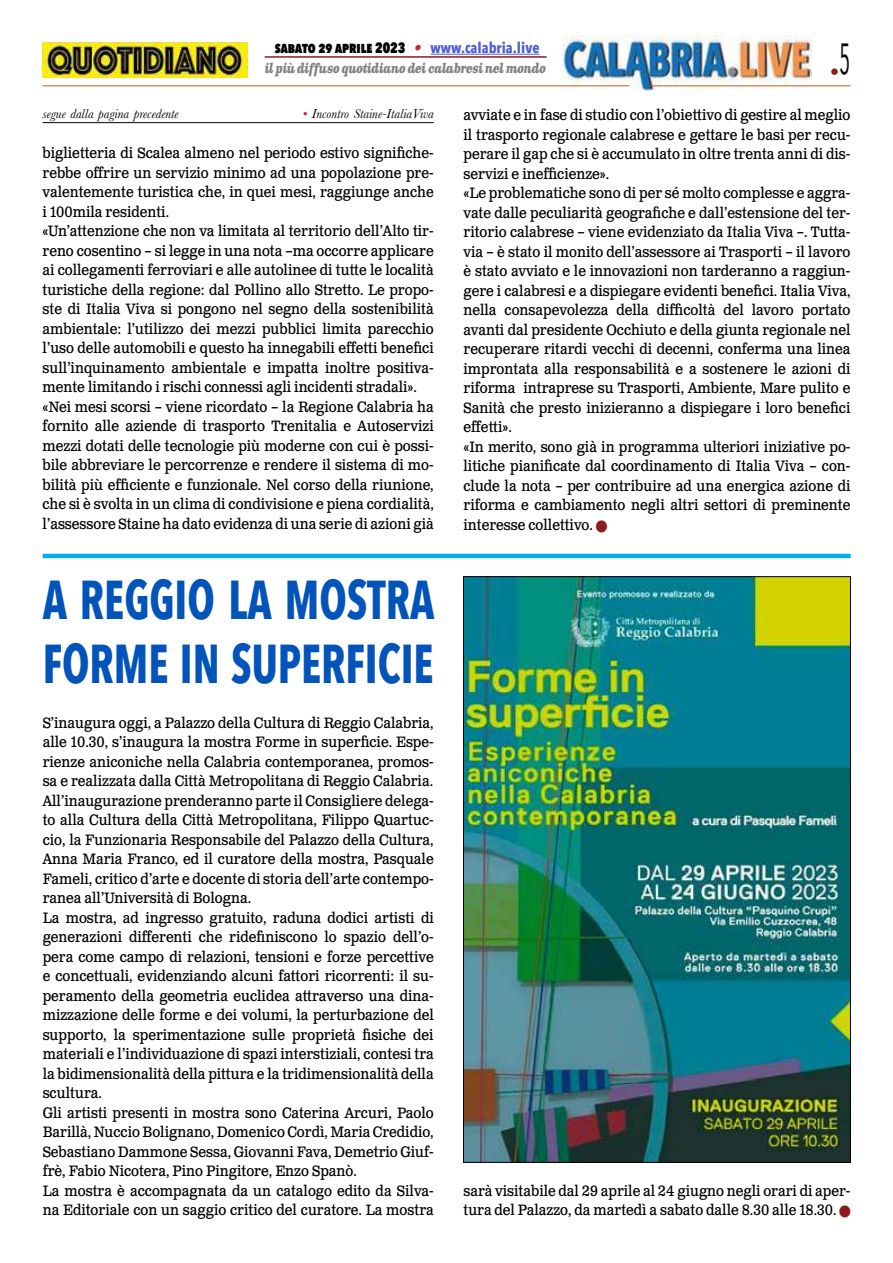
<style>
.page{position:relative;width:893px;height:1263px;background:#fff}
.page>*{position:absolute;margin:0;border:0;box-sizing:border-box;transform-origin:0 0}
.t1{font:700 54.6px/64.5px "Avenir Next Condensed";color:#0253ba;scale:.82 1}
.t2{font:18px "Avenir Next Condensed";color:#8b1c1f}
.t3{font:15px/19.5px "Clarendon Text Pro";color:#000;scale:.9 1}
.t4{font:800 15px "Avenir Next Condensed";color:#000;scale:.9 1}
.t5{font:italic 13.5px "Baskerville";color:#000}
.t6{font:italic 700 13.5px "Clarendon Text Pro";letter-spacing:-.05em;color:#808285;scale:.79 1}
.s1{font-family:"Clarendon Text Pro";font-weight:700;font-style:italic;color:#ce242b}
.s2{font-weight:700;color:#4f5cd6}
.s3{color:#ce242b}
.s4{color:#8b1c1f}
</style>
<div class="page">
<img style="left:563px;top:36px;width:248px;height:54px">
<hr style="left:43px;top:85px;width:586px;height:1px;background:#c85a19">
<hr style="left:651px;top:85px;width:199px;height:1px;background:#c85a19">
<hr style="left:430px;top:54px;width:109px;height:1px;background:#4f5cd6">
<hr style="left:265px;top:56px;width:282px;height:2px;background:#8b1c1f">
<img style="left:43px;top:43px;width:204px;height:34px">
<hr style="left:43px;top:554px;width:808px;height:4px;background:#00aeef">
<hr style="left:43px;top:122px;width:391px;height:1px;background:#000">
<img style="left:465px;top:578px;width:384px;height:582px">
<p class="t4" style="left:275px;top:38px;width:296px">SABATO 29 APRILE 2023 <span class="s1">•</span> <span class="s2">www.calabria.live</span></p>
<p class="t6" style="left:265px;top:60px;width:358px">il più diffuso quotidiano dei calabresi nel mondo</p>
<p class="t2" style="left:830px;top:57px;width:22px">•<sup>5</sup></p>
<p class="t5" style="left:43px;top:105px;width:138px">segue dalla pagina precedente</p>
<p class="t5" style="left:302px;top:105px;width:133px"><span class="s3">•</span> Incontro Staine-ItaliaViva</p>
<p class="t3" style="left:43px;top:144px;width:436px">biglietteria di Scalea almeno nel periodo estivo significhe&shy;rebbe offrire un servizio minimo ad una popolazione pre&shy;valentemente turistica che, in quei mesi, raggiunge anche i 100mila residenti.<br>«Un’attenzione che non va limitata al territorio dell’Alto tir&shy;reno cosentino – si legge in una nota –ma occorre applicare ai collegamenti ferroviari e alle autolinee di tutte le località turistiche della regione: dal Pollino allo Stretto. Le propo&shy;ste di Italia Viva si pongono nel segno della sostenibilità ambientale: l’utilizzo dei mezzi pubblici limita parecchio l’uso delle automobili e questo ha innegabili effetti benefici sull’inquinamento ambientale e impatta inoltre positiva&shy;mente limitando i rischi connessi agli incidenti stradali». «Nei mesi scorsi – viene ricordato – la Regione Calabria ha fornito alle aziende di trasporto Trenitalia e Autoservizi mezzi dotati delle tecnologie più moderne con cui è possi&shy;bile abbreviare le percorrenze e rendere il sistema di mo&shy;bilità più efficiente e funzionale. Nel corso della riunione, che si è svolta in un clima di condivisione e piena cordialità, l’assessore Staine ha dato evidenza di una serie di azioni già</p>
<h1 class="t1" style="left:43px;top:567px;width:479px">A REGGIO LA MOSTRA<br>FORME IN SUPERFICIE</h1>
<p class="t3" style="left:43px;top:713px;width:436px">S’inaugura oggi, a Palazzo della Cultura di Reggio Calabria, alle 10.30, s’inaugura la mostra Forme in superficie. Espe&shy;rienze aniconiche nella Calabria contemporanea, promos&shy;sa e realizzata dalla Città Metropolitana di Reggio Calabria.<br>All’inaugurazione prenderanno parte il Consigliere delega&shy;to alla Cultura della Città Metropolitana, Filippo Quartuc&shy;cio, la Funzionaria Responsabile del Palazzo della Cultura, Anna Maria Franco, ed il curatore della mostra, Pasquale Fameli, critico d’arte e docente di storia dell’arte contempo&shy;ranea all’Università di Bologna.<br>La mostra, ad ingresso gratuito, raduna dodici artisti di generazioni differenti che ridefiniscono lo spazio dell’o&shy;pera come campo di relazioni, tensioni e forze percettive e concettuali, evidenziando alcuni fattori ricorrenti: il su&shy;peramento della geometria euclidea attraverso una dina&shy;mizzazione delle forme e dei volumi, la perturbazione del supporto, la sperimentazione sulle proprietà fisiche dei materiali e l’individuazione di spazi interstiziali, contesi tra la bidimensionalità della pittura e la tridimensionalità della scultura.<br>Gli artisti presenti in mostra sono Caterina Arcuri, Paolo Barillà, Nuccio Bolignano, Domenico Cordì, Maria Credidio, Sebastiano Dammone Sessa, Giovanni Fava, Demetrio Giuf&shy;frè, Fabio Nicotera, Pino Pingitore, Enzo Spanò.<br>La mostra è accompagnata da un catalogo edito da Silva&shy;na Editoriale con un saggio critico del curatore. La mostra</p>
<p class="t3" style="left:463px;top:106px;width:431px">avviate e in fase di studio con l’obiettivo di gestire al meglio il trasporto regionale calabrese e gettare le basi per recu&shy;perare il gap che si è accumulato in oltre trenta anni di dis&shy;servizi e inefficienze».<br>«Le problematiche sono di per sé molto complesse e aggra&shy;vate dalle peculiarità geografiche e dall’estensione del ter&shy;ritorio calabrese – viene evidenziato da Italia Viva –. Tutta&shy;via – è stato il monito dell’assessore ai Trasporti – il lavoro è stato avviato e le innovazioni non tarderanno a raggiun&shy;gere i calabresi e a dispiegare evidenti benefici. Italia Viva, nella consapevolezza della difficoltà del lavoro portato avanti dal presidente Occhiuto e della giunta regionale nel recuperare ritardi vecchi di decenni, conferma una linea improntata alla responsabilità e a sostenere le azioni di riforma intraprese su Trasporti, Ambiente, Mare pulito e Sanità che presto inizieranno a dispiegare i loro benefici effetti».<br>«In merito, sono già in programma ulteriori iniziative po&shy;litiche pianificate dal coordinamento di Italia Viva – con&shy;clude la nota – per contribuire ad una energica azione di riforma e cambiamento negli altri settori di preminente interesse collettivo. <span class="s4">■</span></p>
<p class="t3" style="left:463px;top:1181px;width:431px">sarà visitabile dal 29 aprile al 24 giugno negli orari di aper&shy;tura del Palazzo, da martedì a sabato dalle 8.30 alle 18.30. <span class="s4">■</span></p>
</div>
